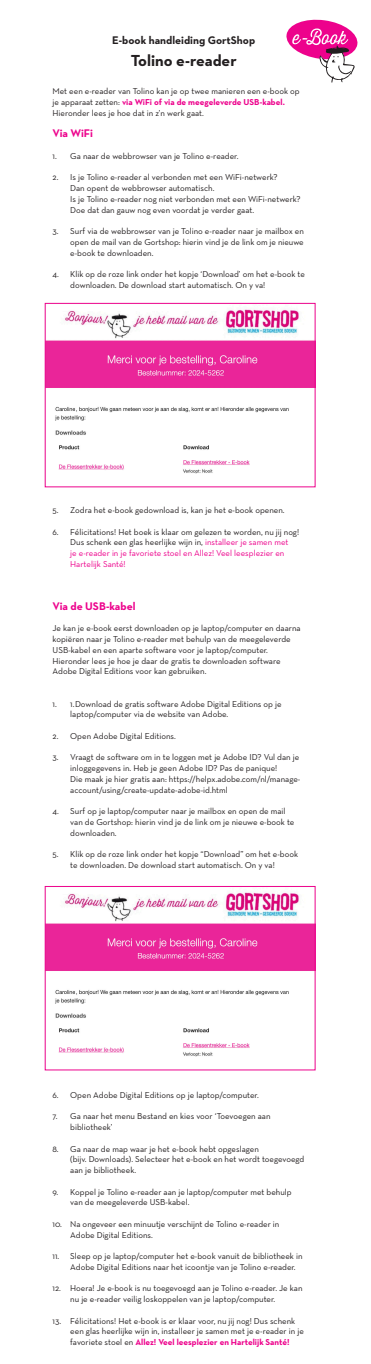
<style>
.page{position:relative;width:371px;height:1364px;background:#fff}
.page>*{position:absolute;margin:0;border:0;box-sizing:border-box;transform-origin:0 0}
.t1{font:700 16.25px "Neutraface 2 Text";color:#231f20}
.t2{font:700 11.25px "Neutraface 2 Text";color:#231f20}
.t3{font:700 11.25px "Neutra Text";color:#ed028c}
.t4{font:8.75px/10.8px "Neutra Text";color:#231f20}
.s1{font-weight:700;color:#ed028c}
.s2{color:#ed028c}
</style>
<div class="page">
<svg style="left:286px;top:19px;width:72px;height:64px"></svg>
<img style="left:47px;top:309px;width:266px;height:165px">
<div style="left:45px;top:303px;width:270px;height:184px;border:1px solid #ed028c"></div>
<img style="left:47px;top:892px;width:266px;height:165px">
<div style="left:45px;top:886px;width:270px;height:184px;border:1px solid #ed028c"></div>
<p class="t2" style="left:112px;top:33px;width:144px">E-book handleiding GortShop</p>
<p class="t1" style="left:131px;top:50px;width:107px">Tolino e-reader</p>
<p class="t4" style="left:53px;top:86px;width:248px">Met een e-reader van Tolino kan je op twee manieren een e-book op je apparaat zetten: <span class="s1">via WiFi of via de meegeleverde USB-kabel.<br></span>Hieronder lees je hoe dat in z’n werk gaat.</p>
<p class="t3" style="left:53px;top:127px;width:42px">Via WiFi</p>
<p class="t4" style="left:53px;top:150px;width:187px">1. Ga naar de webbrowser van je Tolino e-reader.</p>
<p class="t4" style="left:70px;top:172px;width:232px;text-indent:-18px">2. Is je Tolino e-reader al verbonden met een WiFi-netwerk?<br>Dan opent de webbrowser automatisch.<br>Is je Tolino e-reader nog niet verbonden met een WiFi-netwerk?<br>Doe dat dan gauw nog even voordat je verder gaat.</p>
<p class="t4" style="left:70px;top:226px;width:235px;text-align:justify;text-indent:-18px">3. Surf via de webbrowser van je Tolino e-reader naar je mailbox en open de mail van de Gortshop: hierin vind je de link om je nieuwe e-book te downloaden.</p>
<p class="t4" style="left:70px;top:269px;width:236px;text-indent:-18px">4. Klik op de roze link onder het kopje ‘Download’ om het e-book te downloaden. De download start automatisch. On y va!</p>
<p class="t4" style="left:53px;top:504px;width:233px">5. Zodra het e-book gedownload is, kan je het e-book openen.</p>
<p class="t4" style="left:70px;top:526px;width:230px;text-indent:-18px">6. Félicitations! Het boek is klaar om gelezen te worden, nu jij nog!<br>Dus schenk een glas heerlijke wijn in, <span class="s2">installeer je samen met<br>je e-reader in je favoriete stoel en Allez! Veel leesplezier en Hartelijk Santé!</span></p>
<p class="t3" style="left:53px;top:599px;width:84px">Via de USB-kabel</p>
<p class="t4" style="left:53px;top:623px;width:249px">Je kan je e-book eerst downloaden op je laptop/computer en daarna kopiëren naar je Tolino e-reader met behulp van de meegeleverde USB-kabel en een aparte software voor je laptop/computer.<br>Hieronder lees je hoe je daar de gratis te downloaden software Adobe Digital Editions voor kan gebruiken.</p>
<p class="t4" style="left:70px;top:698px;width:213px;text-indent:-18px">1. 1.Download de gratis software Adobe Digital Editions op je laptop/computer via de website van Adobe.</p>
<p class="t4" style="left:53px;top:730px;width:125px">2. Open Adobe Digital Editions.</p>
<p class="t4" style="left:70px;top:752px;width:231px;text-indent:-18px">3. Vraagt de software om in te loggen met je Adobe ID? Vul dan je inloggegevens in. Heb je geen Adobe ID? Pas de panique!<br>Die maak je hier gratis aan: https://helpx.adobe.com/nl/manage&shy;account/using/create-update-adobe-id.html</p>
<p class="t4" style="left:70px;top:805px;width:225px;text-indent:-18px">4. Surf op je laptop/computer naar je mailbox en open de mail van de Gortshop: hierin vind je de link om je nieuwe e-book te downloaden.</p>
<p class="t4" style="left:70px;top:848px;width:229px;text-indent:-18px">5. Klik op de roze link onder het kopje “Download” om het e-book te downloaden. De download start automatisch. On y va!</p>
<p class="t4" style="left:53px;top:1089px;width:208px">6. Open Adobe Digital Editions op je laptop/computer.</p>
<p class="t4" style="left:70px;top:1110px;width:202px;text-indent:-18px">7. Ga naar het menu Bestand en kies voor ‘Toevoegen aan bibliotheek’</p>
<p class="t4" style="left:70px;top:1143px;width:235px;text-indent:-18px">8. Ga naar de map waar je het e-book hebt opgeslagen<br>(bijv. Downloads). Selecteer het e-book en het wordt toegevoegd aan je bibliotheek.</p>
<p class="t4" style="left:70px;top:1186px;width:223px;text-indent:-18px">9. Koppel je Tolino e-reader aan je laptop/computer met behulp van de meegeleverde USB-kabel.</p>
<p class="t4" style="left:70px;top:1218px;width:210px;text-indent:-18px">10. Na ongeveer een minuutje verschijnt de Tolino e-reader in<br>Adobe Digital Editions.</p>
<p class="t4" style="left:70px;top:1250px;width:233px;text-indent:-18px">11. Sleep op je laptop/computer het e-book vanuit de bibliotheek in<br>Adobe Digital Editions naar het icoontje van je Tolino e-reader.</p>
<p class="t4" style="left:70px;top:1282px;width:234px;text-indent:-18px">12. Hoera! Je e-book is nu toegevoegd aan je Tolino e-reader. Je kan nu je e-reader veilig loskoppelen van je laptop/computer.</p>
<p class="t4" style="left:70px;top:1315px;width:235px;text-indent:-18px">13. Félicitations! Het e-book is er klaar voor, nu jij nog! Dus schenk een glas heerlijke wijn in, installeer je samen met je e-reader in je favoriete stoel en <span class="s1">Allez! Veel leesplezier en Hartelijk Santé!</span></p>
</div>
